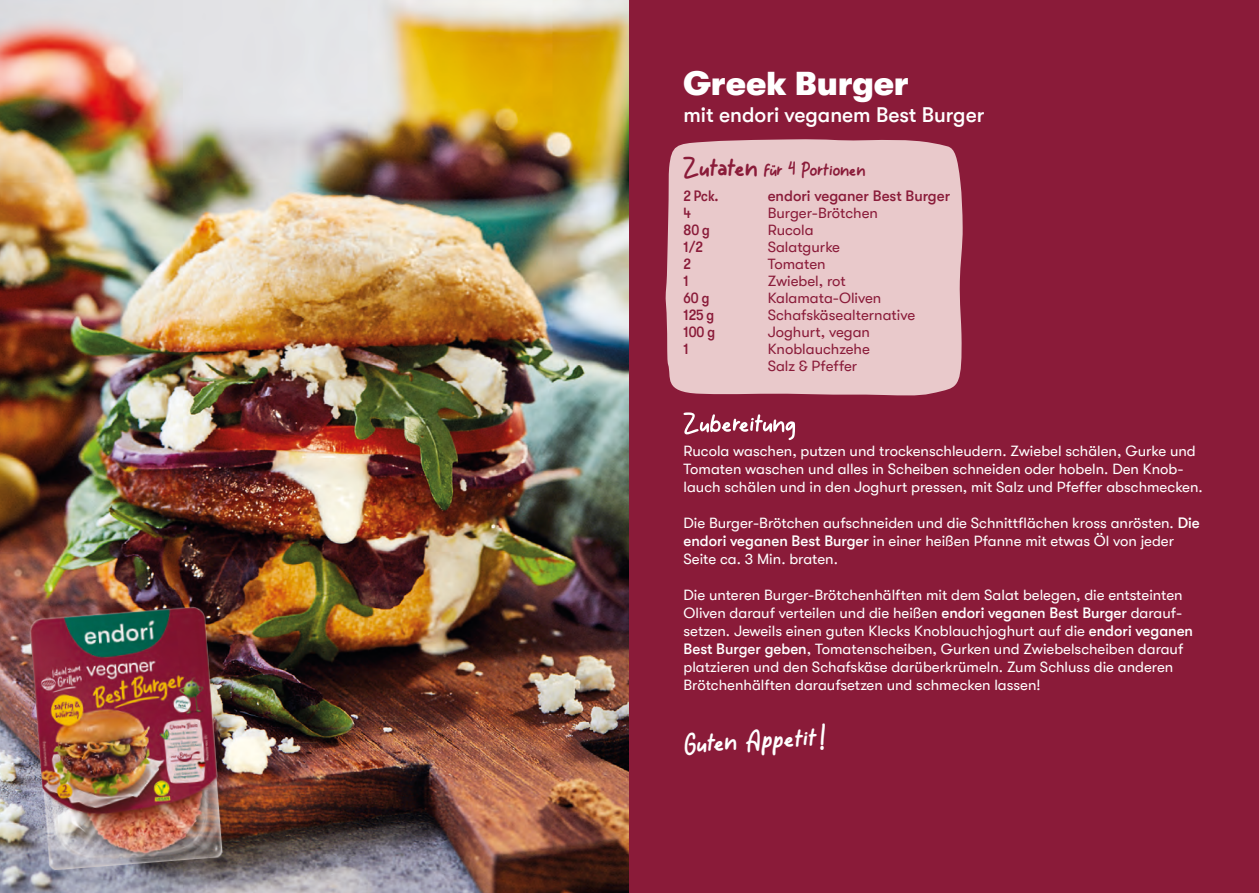
<style>
.page{position:relative;width:1259px;height:893px;background:#fff}
.page>*{position:absolute;margin:0;border:0;box-sizing:border-box;transform-origin:0 0}
.headline_grün{font:900 33px "GT Walsheim Pro";color:#fff}
.t1{font:700 25.5px "Tomcat";color:#fff}
.subline_grün{font:500 21px "GT Walsheim Pro";color:#fff}
.t2{font:700 18px "Tomcat";color:#8a1b39}
.t3{font:15px/18px "GT Walsheim Pro";color:#fff}
.t4{font:15px "GT Walsheim Pro";color:#8a1b39}
.t5{font:500 condensed 15px "GT Walsheim Pro";color:#8a1b39}
.t6{font:500 15px "GT Walsheim Pro";color:#8a1b39}
.s1{font-size:25.5px}
.s2{font-weight:500}
</style>
<div class="page">
<img style="left:0;top:0;width:629px;height:893px">
<div style="left:629px;top:0;width:630px;height:893px;background:#8a1b39"></div>
<div style="left:665px;top:139px;width:298px;height:257px;background:#e9c9cb"></div>
<img style="left:7px;top:585px;width:242px;height:308px">
<svg style="left:683px;top:412px;width:112px;height:28px"></svg>
<p class="headline_grün" style="left:683px;top:66px;width:227px">Greek Burger</p>
<p class="subline_grün" style="left:683px;top:103px;width:302px">mit endori veganem Best Burger</p>
<p class="t2" style="left:683px;top:157px;width:184px"><span class="s1">Zutaten</span> für 4 Portionen</p>
<p class="t5" style="left:683px;top:188px;width:36px">2 Pck.</p>
<p class="t6" style="left:767px;top:188px;width:184px">endori veganer Best Burger</p>
<p class="t5" style="left:683px;top:205px;width:9px">4</p>
<p class="t4" style="left:767px;top:205px;width:112px">Burger-Brötchen</p>
<p class="t5" style="left:683px;top:222px;width:28px">80 g</p>
<p class="t4" style="left:767px;top:222px;width:47px">Rucola</p>
<p class="t5" style="left:683px;top:239px;width:21px">1/2</p>
<p class="t4" style="left:767px;top:239px;width:74px">Salatgurke</p>
<p class="t5" style="left:683px;top:256px;width:9px">2</p>
<p class="t4" style="left:767px;top:256px;width:59px">Tomaten</p>
<p class="t5" style="left:683px;top:273px;width:7px">1</p>
<p class="t4" style="left:767px;top:273px;width:80px">Zwiebel, rot</p>
<p class="t5" style="left:683px;top:290px;width:27px">60 g</p>
<p class="t4" style="left:767px;top:290px;width:115px">Kalamata-Oliven</p>
<p class="t5" style="left:683px;top:307px;width:32px">125 g</p>
<p class="t4" style="left:767px;top:307px;width:149px">Schafskäsealternative</p>
<p class="t5" style="left:683px;top:324px;width:33px">100 g</p>
<p class="t4" style="left:767px;top:324px;width:104px">Joghurt, vegan</p>
<p class="t5" style="left:683px;top:341px;width:7px">1</p>
<p class="t4" style="left:767px;top:341px;width:104px">Knoblauchzehe</p>
<p class="t4" style="left:767px;top:358px;width:91px">Salz &amp; Pfeffer</p>
<p class="t3" style="left:683px;top:442px;width:521px">Rucola waschen, putzen und trockenschleudern. Zwiebel schälen, Gurke und<br>Tomaten waschen und alles in Scheiben schneiden oder hobeln. Den Knob&shy;lauch schälen und in den Joghurt pressen, mit Salz und Pfeffer abschmecken.</p>
<p class="t3" style="left:683px;top:514px;width:518px">Die Burger-Brötchen aufschneiden und die Schnittflächen kross anrösten. <span class="s2">Die endori veganen Best Burger</span> in einer heißen Pfanne mit etwas Öl von jeder<br>Seite ca. 3 Min. braten.</p>
<p class="t3" style="left:683px;top:586px;width:511px">Die unteren Burger-Brötchenhälften mit dem Salat belegen, die entsteinten Oliven darauf verteilen und die heißen <span class="s2">endori veganen Best Burger</span> darauf&shy;setzen. Jeweils einen guten Klecks Knoblauchjoghurt auf die <span class="s2">endori veganen Best Burger geben</span>, Tomatenscheiben, Gurken und Zwiebelscheiben darauf platzieren und den Schafskäse darüberkrümeln. Zum Schluss die anderen Brötchenhälften daraufsetzen und schmecken lassen!</p>
<p class="t1" style="left:683px;top:726px;width:142px;rotate:-3deg">Guten Appetit!</p>
</div>
